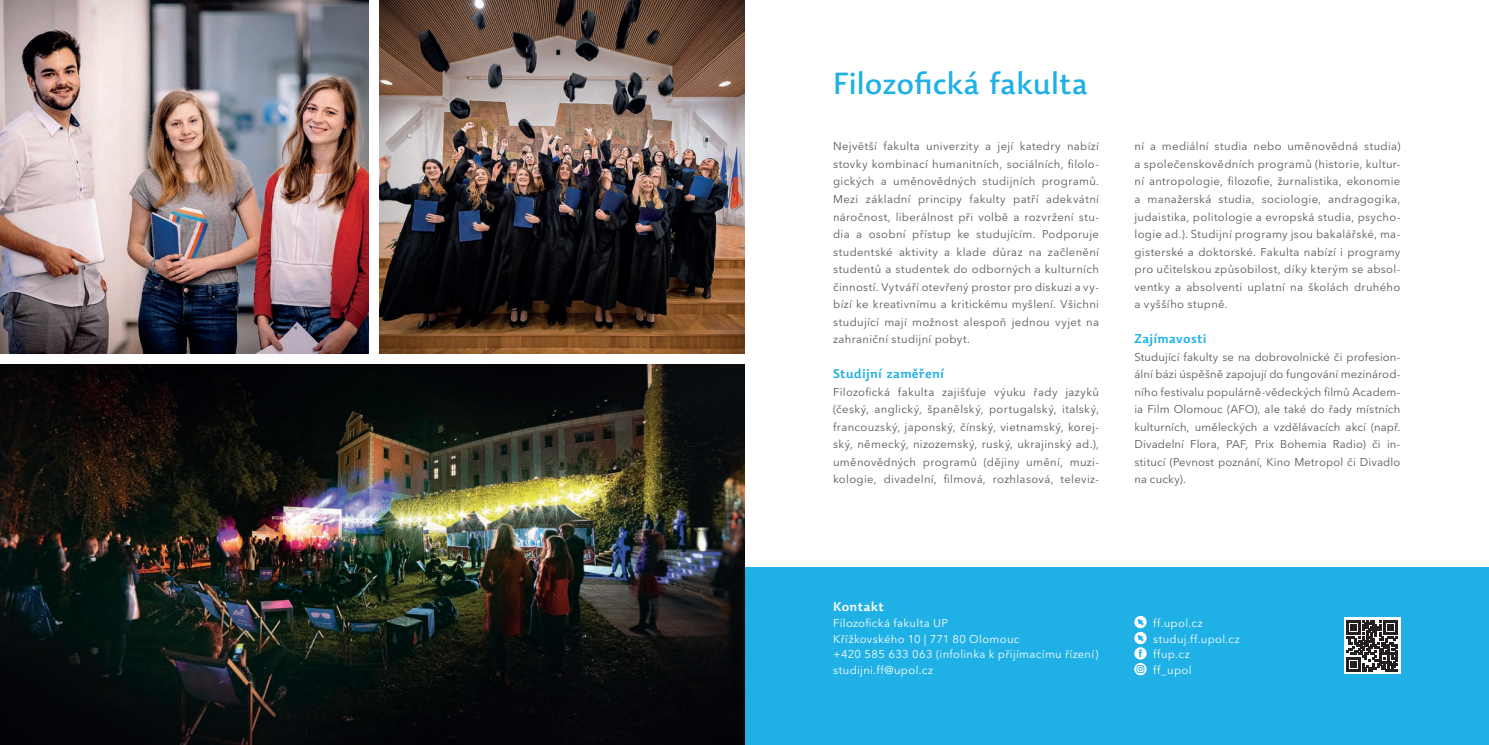
<style>
.page{position:relative;width:1489px;height:745px;background:#fff}
.page>*{position:absolute;margin:0;border:0;box-sizing:border-box;transform-origin:0 0}
.t1{font:500 30px "Dederon SDOT";letter-spacing:-.005em;color:#1fb0e6}
.t2{font:600 12.5px "Dederon SLOT";letter-spacing:.02em;color:#1fb0e6}
.t3{font:600 12.5px "Dederon SLOT";letter-spacing:.02em;color:#fff}
.t4{font:11.25px/17.5px "Avenir Next LT Pro";letter-spacing:.03em;color:#57585a;text-align:justify}
.t5{font:11.25px/15.8px "Avenir Next LT Pro";letter-spacing:.03em;color:#fff}
</style>
<div class="page">
<div style="left:744px;top:566px;width:744px;height:178px;background:#1fb0e6"></div>
<img style="left:0;top:364px;width:744px;height:380px">
<img style="left:379px;top:0;width:365px;height:353px">
<img style="left:0;top:0;width:369px;height:353px">
<svg style="left:1344px;top:617px;width:56px;height:56px"></svg>
<svg style="left:1346px;top:619px;width:51px;height:52px;background:#636060"></svg>
<svg style="left:1134px;top:615px;width:12px;height:59px"></svg>
<h1 class="t1" style="left:833px;top:66px;width:256px">Filozofická fakulta</h1>
<p class="t4" style="left:833px;top:138px;width:267px;text-align:left">Největší fakulta univerzity a její katedry nabízí stovky kombinací humanitních, sociá lních, filolo&shy;gických a uměnovědných studijních programů.<br>Mezi zá kladní principy fakulty patří adekvátní ná ročnost, liberá lnost při volbě a rozvržení stu&shy;dia a osobní pří stup ke studujícím. Podporuje studentské aktivity a klade dů raz na začlenění studentů a studentek do odborných a kulturních činností. Vytvář í otevřený prostor pro diskuzi a vy&shy;bízí ke kreativnímu a kritickému myš lení. Všichni studující mají možnost alespoň jednou vyjet na zahraniční studijní pobyt.</p>
<p class="t2" style="left:833px;top:366px;width:112px">Studijní zaměření</p>
<p class="t4" style="left:833px;top:383px;width:267px">Filozofická fakulta zajišť uje výuku řady jazyků (český, anglický, španělský, portugalský, italský, francouzský, japonský, čínský, vietnamský, korej&shy;ský, ně mecký, nizozemský, ruský, ukrajinský ad.), uměnovědných programů (dějiny umění, muzi&shy;kologie, divadelní, filmová, rozhlasová, televiz-</p>
<p class="t4" style="left:1134px;top:138px;width:267px">ní a mediální studia nebo uměnovědná studia) a společenskovědních programů (historie, kultur&shy;ní antropologie, filozofie, žurnalistika, ekonomie a manažerská studia, sociologie, andragogika, judaistika, politologie a evropská studia, psycho&shy;logie ad.). Studijní programy jsou bakalář ské, ma&shy;gisterské a doktorské. Fakulta nabízí i programy pro učitelskou způsobilost, díky kterým se absol&shy;ventky a absolventi uplatní na školách druhého a vyšší ho stupně.</p>
<p class="t2" style="left:1134px;top:331px;width:74px">Zajímavosti</p>
<p class="t4" style="left:1134px;top:348px;width:267px">Studující fakulty se na dobrovolnické či profesion&shy;ální bázi úspěš ně zapojují do fungování mezinárod&shy;ního festivalu populárně-vědeckých filmů Academ&shy;ia Film Olomouc (AFO), ale také do řady místních kulturních, umě leckých a vzdě lávacích akcí (např.<br>Divadelní Flora, PAF, Prix Bohemia Radio) či in&shy;stitucí (Pevnost pozná ní, Kino Metropol či Divadlo na cucky).</p>
<p class="t3" style="left:833px;top:598px;width:52px">Kontakt</p>
<p class="t5" style="left:833px;top:614px;width:267px">Filozofická fakulta UP<br>Křížkovského 10 | 771 80 Olomouc<br>+420 585 633 063 (infolinka k přijímacímu řízení) studijni.ff@upol.cz</p>
<p class="t5" style="left:1152px;top:614px;width:88px">ff.upol.cz studuj.ff.upol.cz ffup.cz<br>ff_upol</p>
</div>
